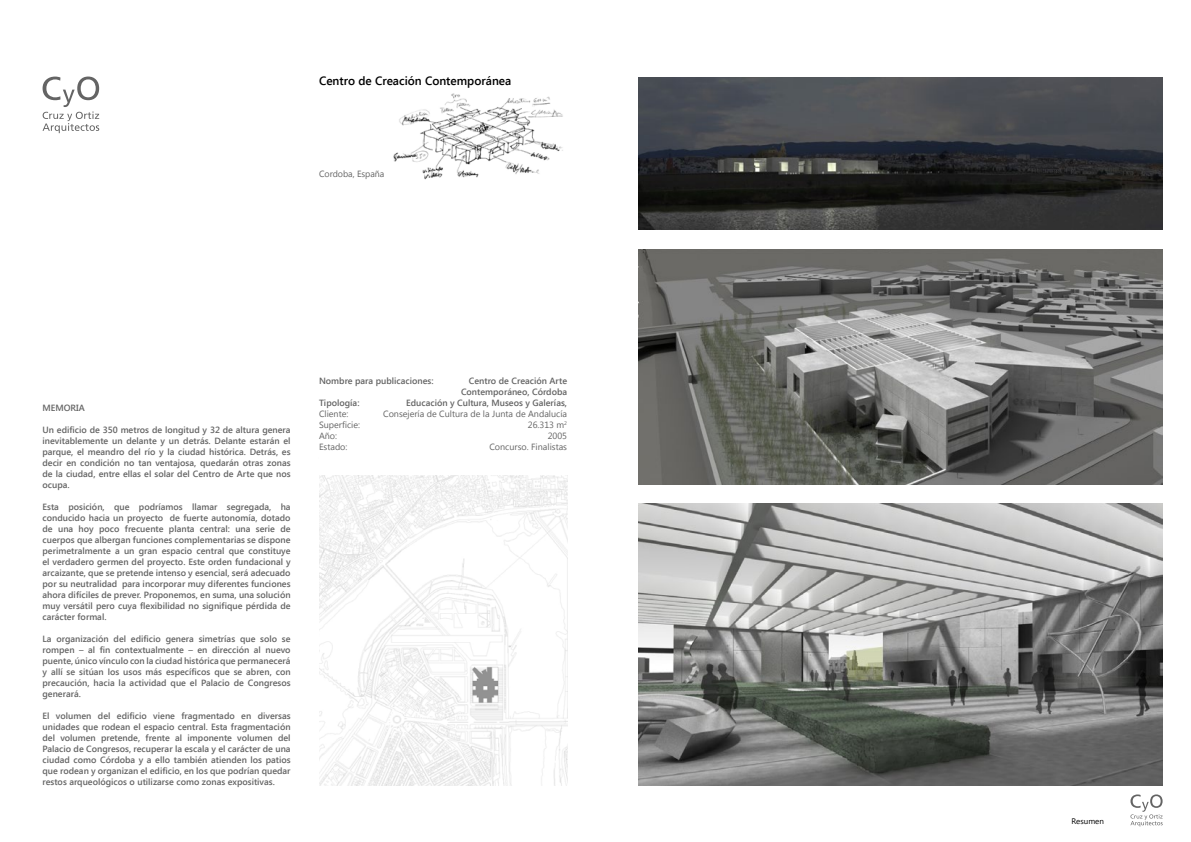
<style>
.page{position:relative;width:1191px;height:842px;background:#fff}
.page>*{position:absolute;margin:0;border:0;box-sizing:border-box;transform-origin:0 0}
.t1{font:600 12px "Segoe UI";color:#000}
.t2{font:600 9px/11px "Segoe UI";color:#646464;text-align:justify}
.t3{font:9px "Segoe UI";color:#646464}
.t4{font:8px "Segoe UI";color:#000}
</style>
<div class="page">
<img style="left:638px;top:78px;width:524px;height:152px">
<img style="left:638px;top:503px;width:524px;height:282px">
<img style="left:393px;top:93px;width:170px;height:87px">
<img style="left:319px;top:476px;width:248px;height:309px">
<img style="left:638px;top:250px;width:524px;height:235px">
<svg style="left:43px;top:77px;width:56px;height:56px"></svg>
<svg style="left:1130px;top:794px;width:32px;height:32px"></svg>
<h1 class="t1" style="left:319px;top:73px;width:194px">Centro de Creación Contemporánea</h1>
<p class="t3" style="left:319px;top:167px;width:67px">Cordoba, España</p>
<p class="t2" style="left:43px;top:402px;width:44px">MEMORIA</p>
<p class="t2" style="left:43px;top:424px;width:250px">Un edificio de 350 metros de longitud y 32 de altura genera inevitablemente un delante y un detrás. Delante estarán el parque, el meandro del río y la ciudad histórica. Detrás, es decir en condición no tan ventajosa, quedarán otras zonas de la ciudad, entre ellas el solar del Centro de Arte que nos ocupa.</p>
<p class="t2" style="left:43px;top:501px;width:250px">Esta posición, que podríamos llamar segregada, ha conducido hacia un proyecto de fuerte autonomía, dotado de una hoy poco frecuente planta central: una serie de cuerpos que albergan funciones complementarias se dispone perimetralmente a un gran espacio central que constituye el verdadero germen del proyecto. Este orden fundacional y arcaizante, que se pretende intenso y esencial, será adecuado por su neutralidad para incorporar muy diferentes funciones ahora difíciles de prever. Proponemos, en suma, una solución muy versátil pero cuya flexibilidad no signifique pérdida de carácter formal.</p>
<p class="t2" style="left:43px;top:633px;width:250px">La organización del edificio genera simetrías que solo se rompen – al fin contextualmente – en dirección al nuevo puente, único vínculo con la ciudad histórica que permanecerá y allí se sitúan los usos más específicos que se abren, con precaución, hacia la actividad que el Palacio de Congresos generará.</p>
<p class="t2" style="left:43px;top:710px;width:250px">El volumen del edificio viene fragmentado en diversas unidades que rodean el espacio central. Esta fragmentación del volumen pretende, frente al imponente volumen del Palacio de Congresos, recuperar la escala y el carácter de una ciudad como Córdoba y a ello también atienden los patios que rodean y organizan el edificio, en los que podrían quedar restos arqueológicos o utilizarse como zonas expositivas.</p>
<p class="t2" style="left:319px;top:375px;width:116px">Nombre para publicaciones:</p>
<p class="t2" style="left:461px;top:375px;width:108px;text-align:right">Centro de Creación Arte<br>Contemporáneo, Córdoba</p>
<p class="t2" style="left:319px;top:397px;width:42px">Tipología:</p>
<p class="t2" style="left:406px;top:397px;width:162px">Educación y Cultura, Museos y Galerías,</p>
<p class="t3" style="left:319px;top:408px;width:31px">Cliente:</p>
<p class="t3" style="left:383px;top:408px;width:185px">Consejería de Cultura de la Junta de Andalucía</p>
<p class="t3" style="left:319px;top:419px;width:42px">Superficie:</p>
<p class="t3" style="left:528px;top:419px;width:41px">26.313 m<sup>2</sup></p>
<p class="t3" style="left:319px;top:430px;width:20px">Año:</p>
<p class="t3" style="left:548px;top:430px;width:21px">2005</p>
<p class="t3" style="left:319px;top:441px;width:30px">Estado:</p>
<p class="t3" style="left:489px;top:441px;width:79px">Concurso. Finalistas</p>
<p class="t4" style="left:1071px;top:816px;width:34px">Resumen</p>
</div>
